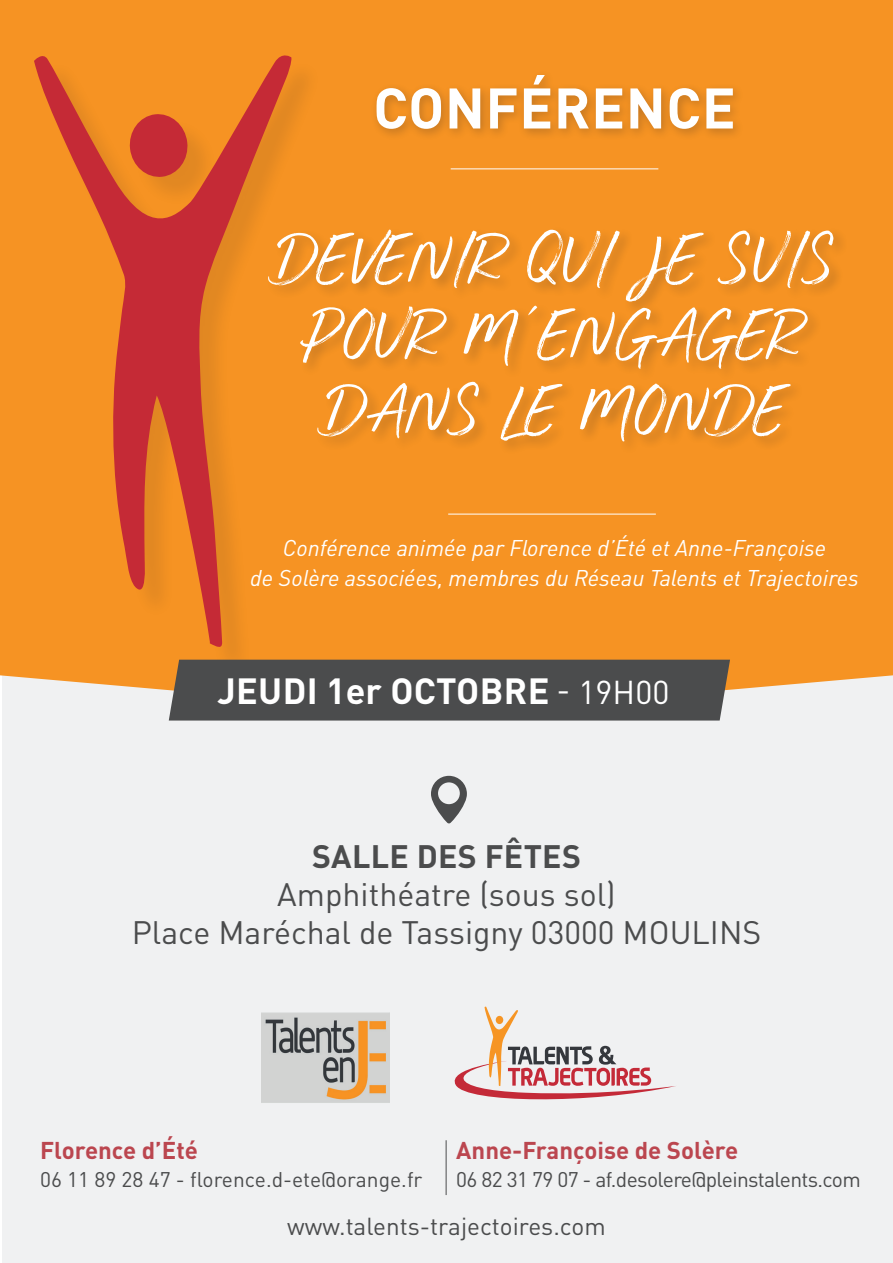
<style>
.page{position:relative;width:893px;height:1263px;background:#fff}
.page>*{position:absolute;margin:0;border:0;box-sizing:border-box;transform-origin:0 0}
.t1{font:63px/75.6px "Golden Plains";color:#fff;text-align:center}
.t2{font:700 56.25px "DIN Pro";letter-spacing:.01em;color:#fff}
.t3{font:700 36px "DIN Pro";letter-spacing:.01em;color:#fff}
.t4{font:32.1px/37.8px "DIN Pro";color:#4b4c4d;text-align:center}
.t5{font:700 32.1px "DIN Pro";letter-spacing:.01em;color:#4b4c4d}
.t6{font:24.3px "DIN Pro";color:#4b4c4d}
.t7{font:700 24px "DIN Pro";color:#bb464f}
.t8{font:italic 22.5px/30px "DIN Pro";color:#fff;text-align:center}
.t9{font:21px "DIN Pro";letter-spacing:-.03em;color:#4b4c4d}
.t10{font:21px "DIN Pro";color:#4b4c4d}
.s1{font-weight:400;font-size:32.7px}
</style>
<div class="page">
<div style="left:3px;top:624px;width:890px;height:639px;background:#f0f1f2"></div>
<div style="left:0;top:0;width:893px;height:714px;background:#f69323"></div>
<div style="left:39px;top:60px;width:283px;height:617px;background:#f69323"></div>
<svg style="left:34px;top:51px;width:258px;height:599px"></svg>
<div style="left:169px;top:660px;width:561px;height:60px;background:#4b4c4d"></div>
<div style="left:266px;top:227px;width:583px;height:229px;background:#231f20;opacity:.25"></div>
<svg style="left:528px;top:305px;width:9px;height:11px"></svg>
<hr style="left:451px;top:168px;width:207px;height:1px;background:#fff">
<svg style="left:431px;top:776px;width:36px;height:48px"></svg>
<hr style="left:448px;top:514px;width:208px;height:1px;background:#fff">
<svg style="left:454px;top:1006px;width:222px;height:94px"></svg>
<hr style="left:446px;top:1140px;width:1px;height:55px;background:#4b4c4d">
<div style="left:370px;top:69px;width:375px;height:72px;background:#231f20;opacity:.25"></div>
<img style="left:262px;top:1013px;width:127px;height:90px">
<h2 class="t2" style="left:373px;top:61px;width:364px">CONFÉRENCE</h2>
<h1 class="t1" style="left:274px;top:227px;width:564px">DEVENIR QUI JE SUIS<br>POUR M ENGAGER<br>DANS LE MONDE</h1>
<p class="t8" style="left:250px;top:531px;width:610px">Conférence animée par Florence d’Été et Anne-Françoise<br>de Solère associées, membres du Réseau Talents et Trajectoires</p>
<h3 class="t3" style="left:217px;top:661px;width:454px">JEUDI 1er OCTOBRE <span class="s1">- 19H00</span></h3>
<h3 class="t5" style="left:312px;top:830px;width:270px">SALLE DES FÊTES</h3>
<h3 class="t4" style="left:132px;top:872px;width:631px">Amphithéatre (sous sol)<br>Place Maréchal de Tassigny 03000 MOULINS</h3>
<p class="t7" style="left:40px;top:1130px;width:159px">Florence d’Été</p>
<p class="t10" style="left:40px;top:1163px;width:384px">06 11 89 28 47 - florence.d-ete@orange.fr</p>
<p class="t7" style="left:456px;top:1130px;width:283px">Anne-Françoise de Solère</p>
<p class="t9" style="left:456px;top:1163px;width:406px">06 82 31 79 07 - af.desolere@pleinstalents.com</p>
<p class="t6" style="left:287px;top:1207px;width:320px">www.talents-trajectoires.com</p>
</div>
